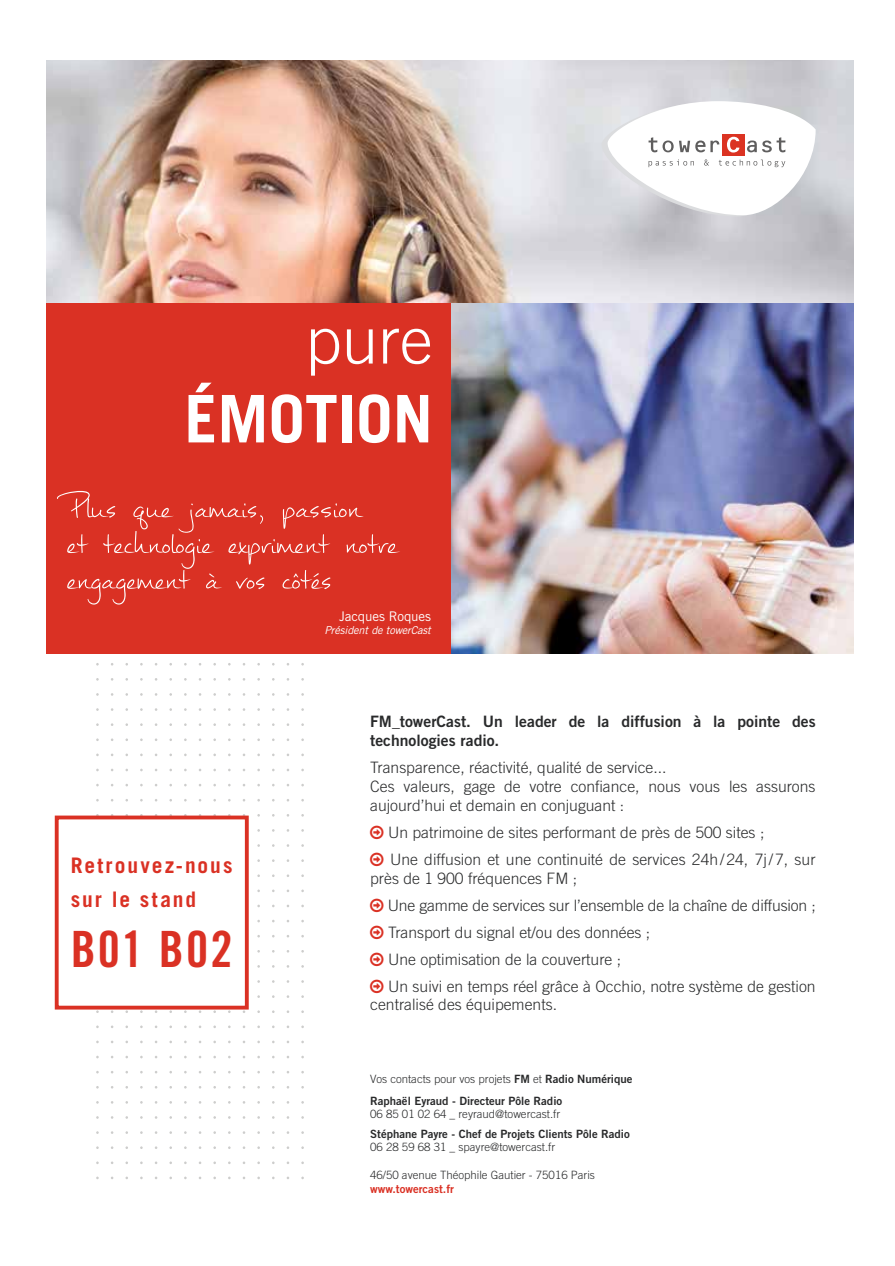
<style>
.page{position:relative;width:895px;height:1266px;background:#fff}
.page>*{position:absolute;margin:0;border:0;box-sizing:border-box;transform-origin:0 0}
.t1{font:700 65.7px "Trade Gothic";color:#fff}
.t2{font:300 65.7px "Trade Gothic";color:#fff}
.t3{font:59.1px "Mathilde";color:#fff;scale:.92 1}
.t4{font:49.95px "Trade Gothic Bold Cond Twenty";letter-spacing:.045em;color:#da3124}
.t5{font:700 21.45px/34.2px "Trade Gothic";letter-spacing:.09em;color:#da3124}
.t6{font:300 15.75px/27px "Trade Gothic";color:#292a2b}
.t7{font:15.75px/18.9px "Trade Gothic Bold Two";color:#292a2b}
.t8{font:13.35px "Trade Gothic";letter-spacing:-.01em;color:#fff}
.t9{font:300 11.4px "Trade Gothic";color:#292a2b}
.t10{font:11.4px "Trade Gothic Bold Two";color:#292a2b}
.t11{font:11.4px "Trade Gothic Bold Two";color:#da3124}
.t12{font:italic 10.95px "Trade Gothic";letter-spacing:-.01em;color:#fff}
.s1{font-family:"Trade Gothic Bold Two";font-weight:400}
</style>
<div class="page">
<img style="left:46px;top:61px;width:808px;height:242px">
<svg style="left:87px;top:663px;width:217px;height:517px"></svg>
<div style="left:46px;top:303px;width:405px;height:351px;background:#da3124"></div>
<svg style="left:601px;top:101px;width:214px;height:116px"></svg>
<img style="left:451px;top:303px;width:403px;height:351px">
<div style="left:57px;top:817px;width:190px;height:190px;background:#fff"></div>
<div style="left:55px;top:815px;width:194px;height:194px;border:4px solid #da3124"></div>
<h1 class="t2" style="left:305px;top:316px;width:129px">pure</h1>
<h1 class="t1" style="left:184px;top:395px;width:250px">ÉMOTION</h1>
<h2 class="t3" style="left:66px;top:462px;width:325px">Plus que jamais, passion</h2>
<h2 class="t3" style="left:66px;top:498px;width:364px">et technologie expriment notre</h2>
<h2 class="t3" style="left:66px;top:533px;width:289px">engagement à vos côtés</h2>
<p class="t8" style="left:339px;top:611px;width:93px">Jacques Roques</p>
<p class="t12" style="left:324px;top:625px;width:108px">Président de towerCast</p>
<h3 class="t5" style="left:71px;top:850px;width:163px">Retrouvez-nous sur le stand</h3>
<h3 class="t4" style="left:71px;top:931px;width:163px">B01 B02</h3>
<p class="t7" style="left:370px;top:713px;width:447px">FM_towerCast. Un leader de la diffusion à la pointe des technologies radio.</p>
<p class="t6" style="left:370px;top:759px;width:447px;line-height:18.9px">Transparence, réactivité, qualité de service...<br>Ces valeurs, gage de votre confiance, nous vous les assurons aujourd’hui et demain en conjuguant :</p>
<p class="t6" style="left:388px;top:820px;width:429px">Un patrimoine de sites performant de près de 500 sites ;<br>Une diffusion et une continuité de services 24h / 24, 7j / 7, sur</p>
<p class="t6" style="left:388px;top:866px;width:429px;text-indent:-17px">près de 1 900 fréquences FM ;<br>Une gamme de services sur l’ensemble de la chaîne de diffusion ; Transport du signal et/ou des données ;<br>Une optimisation de la couverture ;<br>Un suivi en temps réel grâce à Occhio, notre système de gestion</p>
<p class="t6" style="left:370px;top:992px;width:188px">centralisé des équipements.</p>
<p class="t9" style="left:370px;top:1074px;width:264px">Vos contacts pour vos projets <span class="s1">FM</span> et <span class="s1">Radio Numérique</span></p>
<p class="t10" style="left:370px;top:1096px;width:193px">Raphaël Eyraud - Directeur Pôle Radio</p>
<p class="t9" style="left:370px;top:1109px;width:191px">06 85 01 02 64 _ reyraud@towercast.fr</p>
<p class="t10" style="left:370px;top:1129px;width:261px">Stéphane Payre - Chef de Projets Clients Pôle Radio</p>
<p class="t9" style="left:370px;top:1143px;width:186px">06 28 59 68 31 _ spayre@towercast.fr</p>
<p class="t9" style="left:370px;top:1170px;width:226px">46/50 avenue Théophile Gautier - 75016 Paris</p>
<p class="t11" style="left:370px;top:1184px;width:85px">www.towercast.fr</p>
</div>
